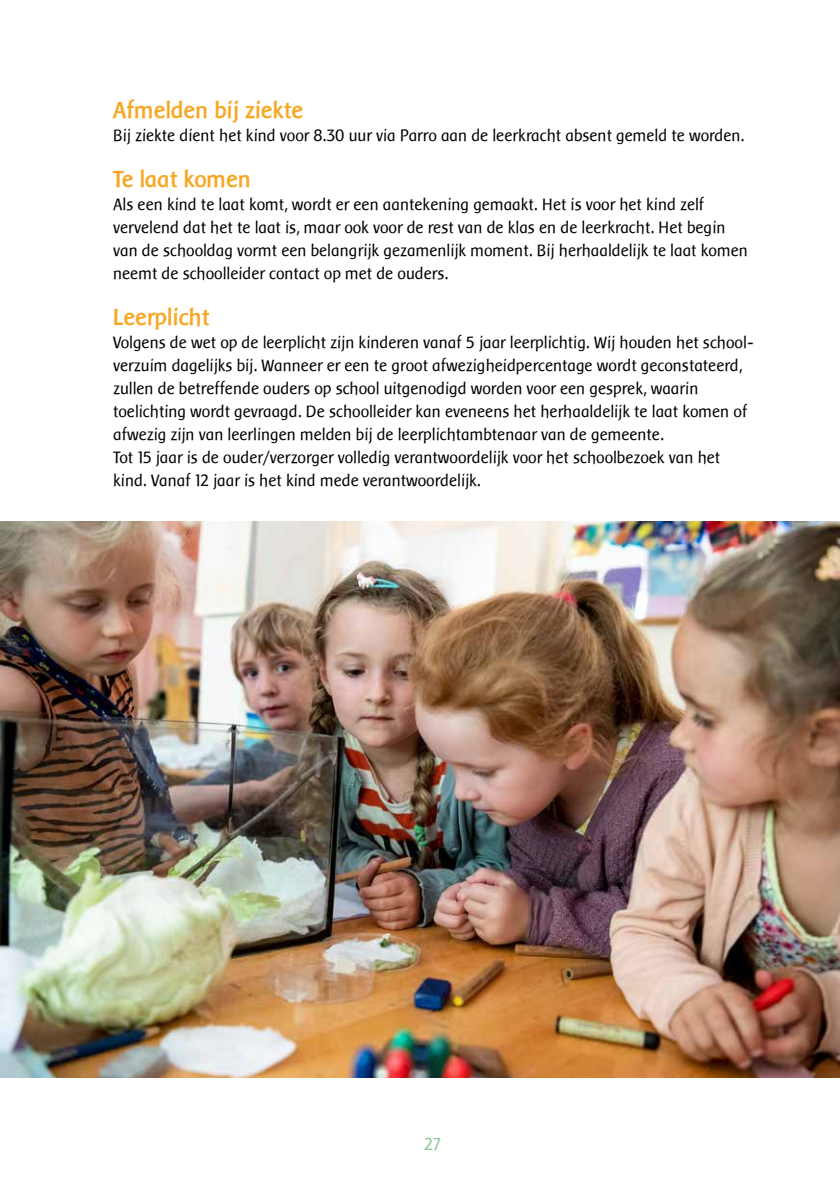
<style>
.page{position:relative;width:840px;height:1191px;background:#fff}
.page>*{position:absolute;margin:0;border:0;box-sizing:border-box;transform-origin:0 0}
.t1{font:700 24px "Baar Sophia";color:#f7a823}
.t2{font:18px "Baar Sophia";color:#8ec89a}
.t3{font:17px/23px "Baar Sophia";color:#000}
</style>
<div class="page">
<img style="left:0;top:521px;width:839px;height:556px">
<h1 class="t1" style="left:113px;top:97px;width:191px">Afmelden bij ziekte</h1>
<p class="t3" style="left:113px;top:124px;width:632px">Bij ziekte dient het kind voor 8.30 uur via Parro aan de leerkracht absent gemeld te worden.</p>
<h1 class="t1" style="left:113px;top:166px;width:140px">Te laat komen</h1>
<p class="t3" style="left:113px;top:193px;width:635px">Als een kind te laat komt, wordt er een aantekening gemaakt. Het is voor het kind zelf vervelend dat het te laat is, maar ook voor de rest van de klas en de leerkracht. Het begin van de schooldag vormt een belangrijk gezamenlijk moment. Bij herhaaldelijk te laat komen neemt de schoolleider contact op met de ouders.</p>
<h1 class="t1" style="left:113px;top:304px;width:98px">Leerplicht</h1>
<p class="t3" style="left:113px;top:331px;width:641px">Volgens de wet op de leerplicht zijn kinderen vanaf 5 jaar leerplichtig. Wij houden het school&shy;verzuim dagelijks bij. Wanneer er een te groot afwezigheidpercentage wordt geconstateerd, zullen de betreffende ouders op school uitgenodigd worden voor een gesprek, waarin toelichting wordt gevraagd. De schoolleider kan eveneens het herhaaldelijk te laat komen of afwezig zijn van leerlingen melden bij de leerplichtambtenaar van de gemeente.<br>Tot 15 jaar is de ouder/verzorger volledig verantwoordelijk voor het schoolbezoek van het kind. Vanaf 12 jaar is het kind mede verantwoordelijk.</p>
<p class="t2" style="left:424px;top:1134px;width:18px">27</p>
</div>
